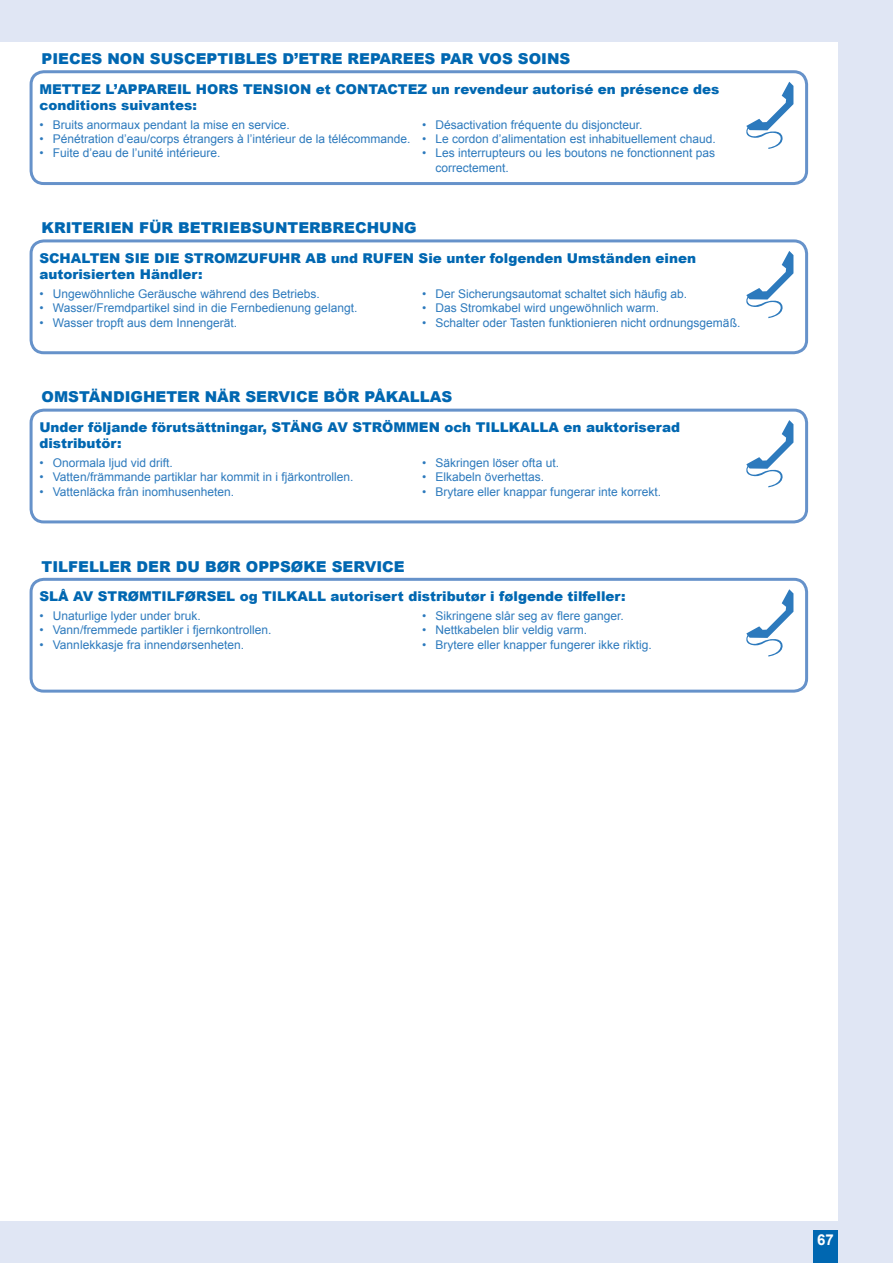
<style>
.page{position:relative;width:893px;height:1263px;background:#fff}
.page>*{position:absolute;margin:0;border:0;box-sizing:border-box;transform-origin:0 0}
.t1{font:900 15px "Arial";color:#0067b1}
.t2{font:700 15px "Arial";color:#fff}
.t3{font:900 13.5px/16.2px "Arial";color:#0067b1}
.t4{font:12px/14.4px "Arial";color:#2d7abd}
</style>
<div class="page">
<div style="left:0;top:0;width:892px;height:1263px;background:#e0e6f4"></div>
<div style="left:813px;top:1231px;width:24px;height:32px;background:#0067b1"></div>
<div style="left:0;top:43px;width:837px;height:1178px;background:#fff"></div>
<div style="left:30px;top:70px;width:778px;height:115px;border:3px solid #6692ca;border-radius:13px"></div>
<svg style="left:746px;top:82px;width:47px;height:67px"></svg>
<div style="left:30px;top:578px;width:778px;height:115px;border:3px solid #6692ca;border-radius:13px"></div>
<svg style="left:746px;top:589px;width:47px;height:68px"></svg>
<div style="left:30px;top:409px;width:778px;height:114px;border:3px solid #6692ca;border-radius:13px"></div>
<svg style="left:746px;top:420px;width:47px;height:67px"></svg>
<div style="left:30px;top:239px;width:778px;height:115px;border:3px solid #6692ca;border-radius:13px"></div>
<svg style="left:746px;top:251px;width:47px;height:67px"></svg>
<p class="t1" style="left:42px;top:47px;width:530px">PIECES NON SUSCEPTIBLES D’ETRE REPAREES PAR VOS SOINS</p>
<p class="t3" style="left:39px;top:80px;width:681px">METTEZ L’APPAREIL HORS TENSION et CONTACTEZ un revendeur autorisé en présence des conditions suivantes:</p>
<p class="t4" style="left:39px;top:117px;width:252px">• Bruits anormaux pendant la mise en service.</p>
<p class="t4" style="left:422px;top:117px;width:222px">• Désactivation fréquente du disjoncteur.</p>
<p class="t4" style="left:39px;top:132px;width:678px">• Pénétration d’eau/corps étrangers à l’intérieur de la télécommande. • Le cordon d’alimentation est inhabituellement chaud.</p>
<p class="t4" style="left:39px;top:146px;width:182px">• Fuite d’eau de l’unité intérieure.</p>
<p class="t4" style="left:435px;top:146px;width:281px;text-indent:-14px">• Les interrupteurs ou les boutons ne fonctionnent pas correctement.</p>
<p class="t1" style="left:42px;top:217px;width:376px">KRITERIEN FÜR BETRIEBSUNTERBRECHUNG</p>
<p class="t3" style="left:39px;top:250px;width:658px">SCHALTEN SIE DIE STROMZUFUHR AB und RUFEN Sie unter folgenden Umständen einen autorisierten Händler:</p>
<p class="t4" style="left:39px;top:287px;width:282px">• Ungewöhnliche Geräusche während des Betriebs.</p>
<p class="t4" style="left:422px;top:287px;width:267px">• Der Sicherungsautomat schaltet sich häufig ab.</p>
<p class="t4" style="left:39px;top:301px;width:319px">• Wasser/Fremdpartikel sind in die Fernbedienung gelangt.</p>
<p class="t4" style="left:422px;top:301px;width:238px">• Das Stromkabel wird ungewöhnlich warm.</p>
<p class="t4" style="left:39px;top:315px;width:199px">• Wasser tropft aus dem Innengerät.</p>
<p class="t4" style="left:422px;top:315px;width:320px">• Schalter oder Tasten funktionieren nicht ordnungsgemäß.</p>
<p class="t1" style="left:42px;top:386px;width:412px">OMSTÄNDIGHETER NÄR SERVICE BÖR PÅKALLAS</p>
<p class="t3" style="left:39px;top:419px;width:642px">Under följande förutsättningar, STÄNG AV STRÖMMEN och TILLKALLA en auktoriserad distributör:</p>
<p class="t4" style="left:39px;top:456px;width:135px">• Onormala ljud vid drift.</p>
<p class="t4" style="left:422px;top:456px;width:138px">• Säkringen löser ofta ut.</p>
<p class="t4" style="left:39px;top:470px;width:316px">• Vatten/främmande partiklar har kommit in i fjärkontrollen.</p>
<p class="t4" style="left:422px;top:470px;width:124px">• Elkabeln överhettas.</p>
<p class="t4" style="left:39px;top:485px;width:196px">• Vattenläcka från inomhusenheten.</p>
<p class="t4" style="left:422px;top:485px;width:240px">• Brytare eller knappar fungerar inte korrekt.</p>
<p class="t1" style="left:42px;top:555px;width:365px">TILFELLER DER DU BØR OPPSØKE SERVICE</p>
<p class="t3" style="left:39px;top:588px;width:587px">SLÅ AV STRØMTILFØRSEL og TILKALL autorisert distributør i følgende tilfeller:</p>
<p class="t4" style="left:39px;top:609px;width:163px">• Unaturlige lyder under bruk.</p>
<p class="t4" style="left:422px;top:609px;width:203px">• Sikringene slår seg av flere ganger.</p>
<p class="t4" style="left:39px;top:623px;width:234px">• Vann/fremmede partikler i fjernkontrollen.</p>
<p class="t4" style="left:422px;top:623px;width:166px">• Nettkabelen blir veldig varm.</p>
<p class="t4" style="left:39px;top:638px;width:206px">• Vannlekkasje fra innendørsenheten.</p>
<p class="t4" style="left:422px;top:638px;width:231px">• Brytere eller knapper fungerer ikke riktig.</p>
<p class="t2" style="left:817px;top:1231px;width:18px">67</p>
</div>
